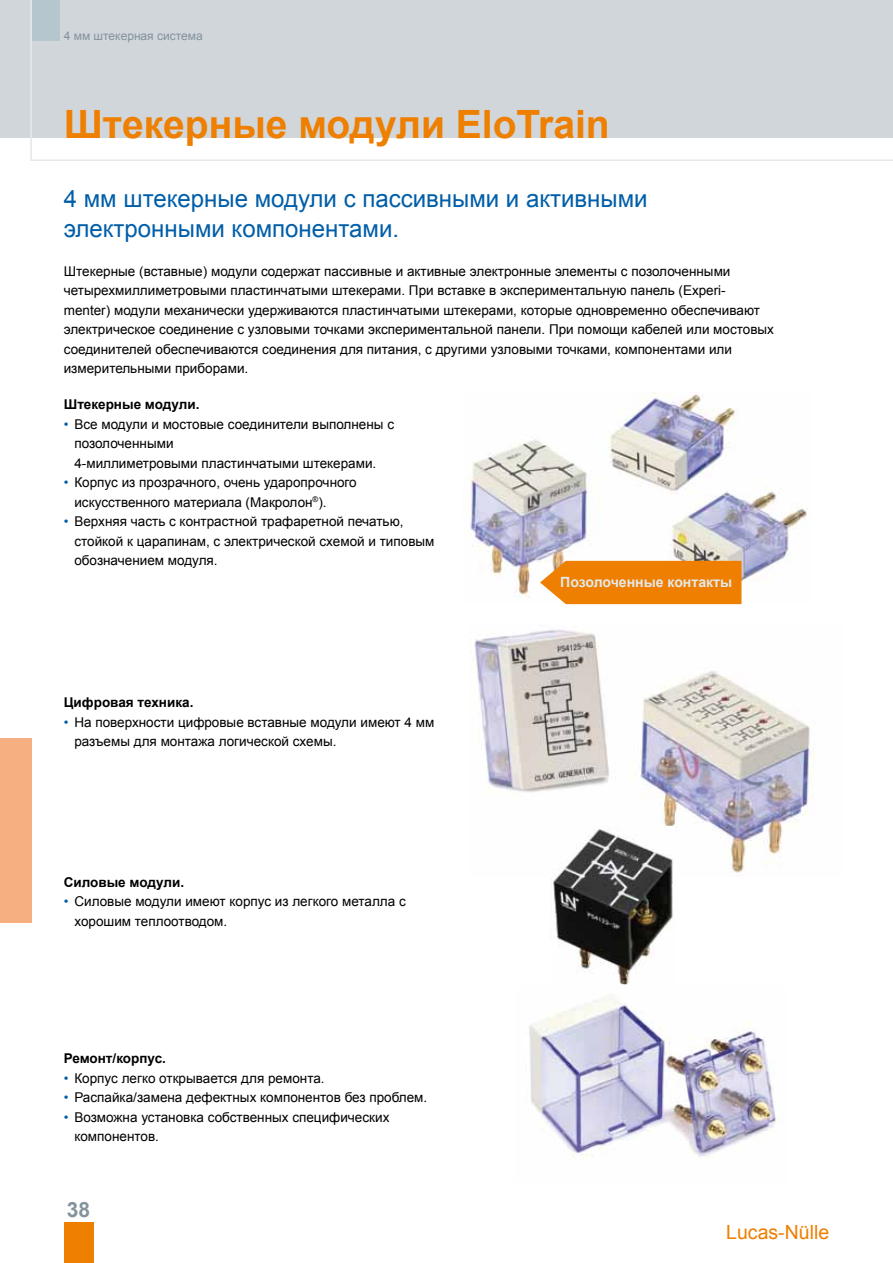
<style>
.page{position:relative;width:893px;height:1263px;background:#fff}
.page>*{position:absolute;margin:0;border:0;box-sizing:border-box;transform-origin:0 0}
.t1{font:700 39px "Arial";color:#ee7f00}
.t2{font:24px/30px "Arial";color:#005ea8}
.t3{font:700 21px "Arial";color:#82939c}
.t4{font:19.5px "Arial";color:#ee7f00}
.t5{font:700 14.1px "Arial";color:#e3e9ec}
.t6{font:13.5px/19.5px "Arial";color:#000}
.t7{font:700 13.5px "Arial";color:#000}
.t8{font:12px "Arial";color:#82939c}
.s1{color:#005ea8}
</style>
<div class="page">
<div style="left:0;top:0;width:893px;height:138px;background:#d1d6da"></div>
<svg style="left:30px;top:0;width:863px;height:161px"></svg>
<img style="left:467px;top:393px;width:341px;height:210px">
<img style="left:474px;top:630px;width:341px;height:246px">
<img style="left:529px;top:994px;width:247px;height:164px">
<img style="left:550px;top:827px;width:125px;height:158px">
<div style="left:540px;top:561px;width:201px;height:43px;background:#ee7f00"></div>
<div style="left:0;top:738px;width:32px;height:185px;background:#f6af81"></div>
<div style="left:64px;top:1222px;width:30px;height:41px;background:#ee7f00"></div>
<p class="t8" style="left:64px;top:28px;width:141px">4 мм штекерная система</p>
<h1 class="t1" style="left:64px;top:99px;width:547px">Штекерные модули EloTrain</h1>
<h2 class="t2" style="left:64px;top:184px;width:585px">4 мм штекерные модули с пассивными и активными электронными компонентами.</h2>
<p class="t6" style="left:64px;top:261px;width:712px">Штекерные (вставные) модули содержат пассивные и активные электронные элементы с позолоченными четырехмиллиметровыми пластинчатыми штекерами. При вставке в экспериментальную панель (Experi&shy;menter) модули механически удерживаются пластинчатыми штекерами, которые одновременно обеспечивают электрическое соединение с узловыми точками экспериментальной панели. При помощи кабелей или мостовых соединителей обеспечиваются соединения для питания, с другими узловыми точками, компонентами или измерительными приборами.</p>
<p class="t7" style="left:64px;top:395px;width:137px">Штекерные модули.</p>
<p class="t6" style="left:74px;top:414px;width:321px;text-indent:-11px"><span class="s1">•</span> Все модули и мостовые соединители выполнены с позолоченными<br>4-миллиметровыми пластинчатыми штекерами.</p>
<p class="t6" style="left:74px;top:473px;width:284px;text-indent:-11px"><span class="s1">•</span> Корпус из прозрачного, очень ударопрочного искусственного материала (Макролон<sup>®</sup>).</p>
<p class="t6" style="left:74px;top:512px;width:362px;text-indent:-11px"><span class="s1">•</span> Верхняя часть с контрастной трафаретной печатью, стойкой к царапинам, с электрической схемой и типовым обозначением модуля.</p>
<p class="t7" style="left:64px;top:693px;width:131px">Цифровая техника.</p>
<p class="t6" style="left:74px;top:712px;width:361px;text-indent:-11px"><span class="s1">•</span> На поверхности цифровые вставные модули имеют 4 мм разъемы для монтажа логической схемы.</p>
<p class="t7" style="left:64px;top:873px;width:122px">Силовые модули.</p>
<p class="t6" style="left:74px;top:892px;width:333px;text-indent:-11px"><span class="s1">•</span> Силовые модули имеют корпус из легкого металла с хорошим теплоотводом.</p>
<p class="t7" style="left:64px;top:1049px;width:104px">Ремонт/корпус.</p>
<p class="t6" style="left:64px;top:1068px;width:262px"><span class="s1">•</span> Корпус легко открывается для ремонта.</p>
<p class="t6" style="left:64px;top:1088px;width:365px"><span class="s1">•</span> Распайка/замена дефектных компонентов без проблем.</p>
<p class="t6" style="left:74px;top:1107px;width:316px;text-indent:-11px"><span class="s1">•</span> Возможна установка собственных специфических компонентов.</p>
<h3 class="t3" style="left:67px;top:1195px;width:25px">38</h3>
<p class="t5" style="left:560px;top:573px;width:173px">Позолоченные контакты</p>
<h3 class="t4" style="left:726px;top:1219px;width:104px">Lucas-Nülle</h3>
</div>
